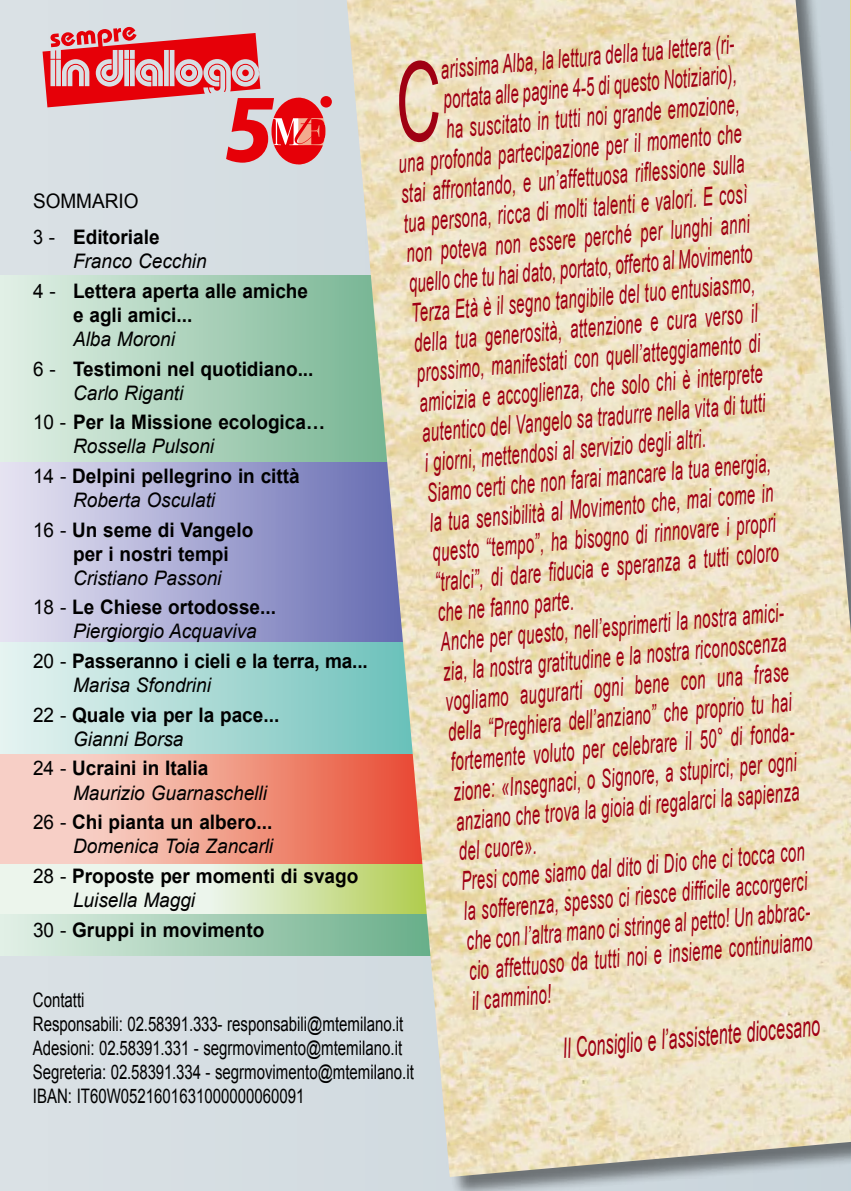
<style>
.page{position:relative;width:851px;height:1191px;background:#fff}
.page>*{position:absolute;margin:0;border:0;box-sizing:border-box;transform-origin:0 0}
.t1{font:italic 28px "Arial";color:#9f0013;scale:.58 1}
.t2{font:italic 26px "Arial";color:#9f0013;scale:.58 1}
.t3{font:700 20px/29.6px "Arial";color:#000;scale:.95 1}
.t4{font:20px/24px "Arial";color:#000;scale:.75 1}
.t5{font:italic 20px/29.6px "Arial";color:#000;text-align:center;scale:.95 1}
.t6{font:20px/36px "Arial";color:#000;scale:.95 1}
.s1{font-weight:700}
.s2{font-weight:400;font-style:italic}
.s3{font-weight:400}
.s4{font-style:normal}
.s5{font-weight:700;font-style:normal}
</style>
<div class="page">
<div style="left:0;top:0;width:850px;height:1191px;background:#d7dee3"></div>
<svg style="left:0;top:642px;width:346px;height:112px"></svg>
<svg style="left:0;top:275px;width:346px;height:188px"></svg>
<svg style="left:0;top:914px;width:346px;height:41px"></svg>
<svg style="left:0;top:463px;width:346px;height:179px"></svg>
<svg style="left:0;top:754px;width:346px;height:109px;background:#f2ac9b"></svg>
<svg style="left:0;top:864px;width:346px;height:49px;background:#e9f3e6"></svg>
<svg style="left:208px;top:873px;width:138px;height:40px;background:#d9e8bc"></svg>
<svg style="left:850px;top:0;width:1px;height:151px"></svg>
<img style="left:347px;top:0;width:503px;height:1177px">
<div style="left:320px;top:96px;width:12px;height:11px;background:#e60008;border-radius:50%"></div>
<svg style="left:43px;top:27px;width:282px;height:137px"></svg>
<svg style="left:395px;top:58px;width:48px;height:85px;background:#ede0c0"></svg>
<p class="t2" style="left:439px;top:55px;width:526px;rotate:-5deg">arissima Alba, la lettura della tua lettera (ri-</p>
<p class="t2" style="left:442px;top:85px;width:508px;rotate:-5deg">portata alle pagine 4-5 di questo Notiziario),</p>
<p class="t2" style="left:444px;top:115px;width:509px;rotate:-5deg">ha suscitato in tutti noi grande emozione,</p>
<p class="t2" style="left:397px;top:149px;width:596px;rotate:-5deg">una profonda partecipazione per il momento che</p>
<p class="t2" style="left:399px;top:179px;width:596px;rotate:-5deg">stai affrontando, e un’affettuosa riflessione sulla</p>
<p class="t2" style="left:402px;top:209px;width:596px;rotate:-5deg">tua persona, ricca di molti talenti e valori. E così</p>
<p class="t6" style="left:33px;top:183px;width:135px">SOMMARIO<br>3 - <span class="s1">Editoriale</span></p>
<p class="t3" style="left:33px;top:246px;width:291px;text-indent:40px"><span class="s2">Franco Cecchin<br></span><span class="s3">4 -</span> Lettera aperta alle amiche</p>
<p class="t3" style="left:73px;top:300px;width:127px">e agli amici...</p>
<p class="t3" style="left:33px;top:324px;width:297px;text-indent:40px"><span class="s2">Alba Moroni<br></span><span class="s3">6 -</span> Testimoni nel quotidiano...</p>
<p class="t3" style="left:33px;top:378px;width:309px;text-indent:40px"><span class="s2">Carlo Riganti<br></span><span class="s3">10 -</span> Per la Missione ecologica…</p>
<p class="t3" style="left:33px;top:431px;width:282px;text-indent:40px"><span class="s2">Rossella Pulsoni<br></span><span class="s3">14 -</span> Delpini pellegrino in città</p>
<p class="t5" style="left:33px;top:485px;width:233px">Roberta Osculati<br><span class="s4">16 -</span> <span class="s5">Un seme di Vangelo</span></p>
<p class="t3" style="left:73px;top:539px;width:165px">per i nostri tempi</p>
<p class="t3" style="left:33px;top:563px;width:257px;text-indent:40px"><span class="s2">Cristiano Passoni<br></span><span class="s3">18 -</span> Le Chiese ortodosse...</p>
<p class="t3" style="left:33px;top:616px;width:354px;text-indent:40px"><span class="s2">Piergiorgio Acquaviva<br></span><span class="s3">20 -</span> Passeranno i cieli e la terra, ma...</p>
<p class="t3" style="left:33px;top:670px;width:261px;text-indent:40px"><span class="s2">Marisa Sfondrini<br></span><span class="s3">22 -</span> Quale via per la pace...</p>
<p class="t3" style="left:33px;top:724px;width:186px;text-indent:40px"><span class="s2">Gianni Borsa<br></span><span class="s3">24 -</span> Ucraini in Italia</p>
<p class="t5" style="left:33px;top:777px;width:253px;text-align:right">Maurizio Guarnaschelli<br><span class="s4">26 -</span> <span class="s5">Chi pianta un albero...</span></p>
<p class="t3" style="left:33px;top:831px;width:344px;text-indent:40px"><span class="s2">Domenica Toia Zancarli<br></span><span class="s3">28 -</span> Proposte per momenti di svago</p>
<p class="t3" style="left:33px;top:885px;width:245px;text-indent:40px"><span class="s2">Luisella Maggi<br></span><span class="s3">30 -</span> Gruppi in movimento</p>
<p class="t2" style="left:405px;top:239px;width:596px;rotate:-5deg">non poteva non essere perché per lunghi anni</p>
<p class="t2" style="left:407px;top:269px;width:596px;rotate:-5deg">quello che tu hai dato, portato, offerto al Movimento</p>
<p class="t2" style="left:410px;top:298px;width:595px;rotate:-5deg">Terza Età è il segno tangibile del tuo entusiasmo,</p>
<p class="t2" style="left:413px;top:328px;width:596px;rotate:-5deg">della tua generosità, attenzione e cura verso il</p>
<p class="t2" style="left:415px;top:358px;width:596px;rotate:-5deg">prossimo, manifestati con quell’atteggiamento di</p>
<p class="t2" style="left:418px;top:388px;width:596px;rotate:-5deg">amicizia e accoglienza, che solo chi è interprete</p>
<p class="t2" style="left:420px;top:418px;width:596px;rotate:-5deg">autentico del Vangelo sa tradurre nella vita di tutti</p>
<p class="t2" style="left:423px;top:448px;width:488px;rotate:-5deg">i giorni, mettendosi al servizio degli altri.</p>
<p class="t2" style="left:426px;top:478px;width:596px;rotate:-5deg">Siamo certi che non farai mancare la tua energia,</p>
<p class="t2" style="left:428px;top:508px;width:596px;rotate:-5deg">la tua sensibilità al Movimento che, mai come in</p>
<p class="t2" style="left:431px;top:538px;width:595px;rotate:-5deg">questo “tempo”, ha bisogno di rinnovare i propri</p>
<p class="t2" style="left:433px;top:567px;width:596px;rotate:-5deg">“tralci”, di dare fiducia e speranza a tutti coloro</p>
<p class="t2" style="left:436px;top:597px;width:237px;rotate:-5deg">che ne fanno parte.</p>
<p class="t2" style="left:439px;top:627px;width:613px;rotate:-5deg">Anche per questo, nell’esprimerti la nostra amici-</p>
<p class="t2" style="left:441px;top:657px;width:596px;rotate:-5deg">zia, la nostra gratitudine e la nostra riconoscenza</p>
<p class="t2" style="left:444px;top:687px;width:595px;rotate:-5deg">vogliamo augurarti ogni bene con una frase</p>
<p class="t2" style="left:447px;top:717px;width:596px;rotate:-5deg">della “Preghiera dell’anziano” che proprio tu hai</p>
<p class="t2" style="left:449px;top:747px;width:613px;rotate:-5deg">fortemente voluto per celebrare il 50° di fonda-</p>
<p class="t2" style="left:452px;top:777px;width:596px;rotate:-5deg">zione: «Insegnaci, o Signore, a stupirci, per ogni</p>
<p class="t2" style="left:454px;top:807px;width:595px;rotate:-5deg">anziano che trova la gioia di regalarci la sapienza</p>
<p class="t2" style="left:457px;top:836px;width:136px;rotate:-5deg">del cuore».</p>
<p class="t2" style="left:460px;top:866px;width:596px;rotate:-5deg">Presi come siamo dal dito di Dio che ci tocca con</p>
<p class="t2" style="left:462px;top:896px;width:596px;rotate:-5deg">la sofferenza, spesso ci riesce difficile accorgerci</p>
<p class="t2" style="left:465px;top:926px;width:613px;rotate:-5deg">che con l’altra mano ci stringe al petto! Un abbrac-</p>
<p class="t2" style="left:467px;top:956px;width:596px;rotate:-5deg">cio affettuoso da tutti noi e insieme continuiamo</p>
<p class="t2" style="left:470px;top:986px;width:139px;rotate:-5deg">il cammino!</p>
<p class="t1" style="left:561px;top:1032px;width:447px;rotate:-5deg">Il Consiglio e l’assistente diocesano</p>
<p class="t4" style="left:33px;top:988px;width:509px">Contatti<br>Responsabili: 02.58391.333- responsabili@mtemilano.it Adesioni: 02.58391.331 - segrmovimento@mtemilano.it Segreteria: 02.58391.334 - segrmovimento@mtemilano.it IBAN: IT60W0521601631000000060091</p>
</div>
